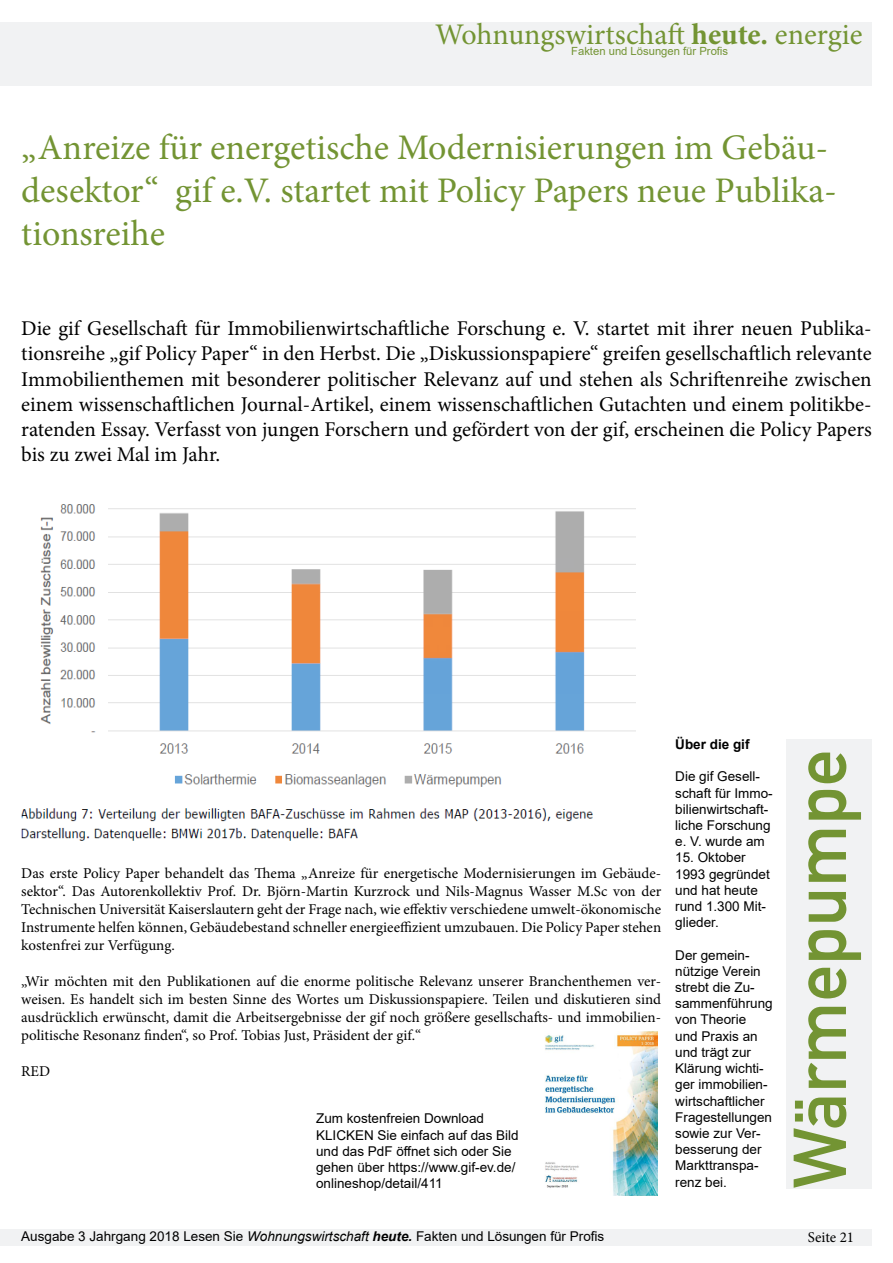
<style>
.page{position:relative;width:893px;height:1263px;background:#fff}
.page>*{position:absolute;margin:0;border:0;box-sizing:border-box;transform-origin:0 0}
.t1{font:73.5px "DIN Mittelschrift Std";color:#739433}
.t2{font:36px/43.2px "Minion Pro";color:#739433}
.t3{font:30px "Minion Pro";color:#739433}
.t4{font:21px/25.2px "Minion Pro";color:#000;text-align:justify}
.t5{font:15px/18px "Minion Pro";color:#000;text-align:justify}
.t6{font:13.5px/16.2px "Arial";color:#000}
.t7{font:700 13.5px "Arial";color:#000}
.t8{font:11.25px "Arial";color:#739433}
.s1{font-weight:700}
.s2{font-style:italic}
.s3{font-weight:700;font-style:italic}
</style>
<div class="page">
<div style="left:0;top:1229px;width:872px;height:17px;background:#f1f2f3"></div>
<div style="left:0;top:22px;width:872px;height:64px;background:#f1f2f3"></div>
<img style="left:21px;top:504px;width:615px;height:337px">
<div style="left:787px;top:739px;width:85px;height:449px;background:#f1f2f3"></div>
<img style="left:545px;top:1031px;width:113px;height:165px">
<p class="t3" style="left:435px;top:14px;width:429px">Wohnungswirtschaft <span class="s1">heute.</span> energie</p>
<p class="t8" style="left:571px;top:43px;width:158px">Fakten und Lösungen für Profis</p>
<p class="t2" style="left:21px;top:126px;width:817px">„Anreize für energetische Modernisierungen im Gebäu&shy;desektor“ gif e.V. startet mit Policy Papers neue Publika&shy;tionsreihe</p>
<p class="t4" style="left:21px;top:316px;width:852px">Die gif Gesellschaft für Immobilienwirtschaftliche Forschung e. V. startet mit ihrer neuen Publika&shy;tionsreihe „gif Policy Paper“ in den Herbst. Die „Diskussionspapiere“ greifen gesellschaftlich relevante Immobilienthemen mit besonderer politischer Relevanz auf und stehen als Schriftenreihe zwischen einem wissenschaftlichen Journal-Artikel, einem wissenschaftlichen Gutachten und einem politikbe&shy;ratenden Essay. Verfasst von jungen Forschern und gefördert von der gif, erscheinen die Policy Papers bis zu zwei Mal im Jahr.</p>
<p class="t5" style="left:21px;top:865px;width:641px">Das erste Policy Paper behandelt das Thema „Anreize für energetische Modernisierungen im Gebäude&shy;sektor“. Das Autorenkollektiv Prof. Dr. Björn-Martin Kurzrock und Nils-Magnus Wasser M.Sc von der Technischen Universität Kaiserslautern geht der Frage nach, wie effektiv verschiedene umwelt-ökonomische Instrumente helfen können, Gebäudebestand schneller energieeffizient umzubauen. Die Policy Paper stehen kostenfrei zur Verfügung.</p>
<p class="t5" style="left:21px;top:973px;width:641px">„Wir möchten mit den Publikationen auf die enorme politische Relevanz unserer Branchenthemen ver&shy;weisen. Es handelt sich im besten Sinne des Wortes um Diskussionspapiere. Teilen und diskutieren sind ausdrücklich erwünscht, damit die Arbeitsergebnisse der gif noch größere gesellschafts- und immobilien&shy;politische Resonanz finden“, so Prof. Tobias Just, Präsident der gif.“</p>
<p class="t5" style="left:21px;top:1063px;width:30px">RED</p>
<p class="t6" style="left:316px;top:1110px;width:204px">Zum kostenfreien Download<br>KLICKEN Sie einfach auf das Bild und das PdF öffnet sich oder Sie gehen über https://www.gif-ev.de/ onlineshop/detail/411</p>
<p class="t7" style="left:675px;top:735px;width:76px">Über die gif</p>
<p class="t6" style="left:675px;top:768px;width:99px">Die gif Gesell&shy;schaft für Immo&shy;bilienwirtschaft&shy;liche Forschung e. V. wurde am</p>
<p class="t6" style="left:675px;top:849px;width:96px">15. Oktober<br>1993 gegründet und hat heute rund 1.300 Mit&shy;glieder.</p>
<p class="t6" style="left:675px;top:947px;width:99px">Der gemein&shy;nützige Verein strebt die Zu&shy;sammenführung von Theorie<br>und Praxis an und trägt zur<br>Klärung wichti&shy;ger immobilien&shy;wirtschaftlicher<br>Fragestellungen sowie zur Ver&shy;besserung der<br>Markttranspa&shy;renz bei.</p>
<p class="t1" style="left:777px;top:1188px;width:440px;rotate:-90deg">Wärmepumpe</p>
<p class="t6" style="left:21px;top:1227px;width:585px">Ausgabe 3 Jahrgang 2018 Lesen Sie <span class="s2">Wohnungswirtschaft</span> <span class="s3">heute.</span> Fakten und Lösungen für Profis</p>
<p class="t5" style="left:808px;top:1229px;width:48px">Seite 21</p>
</div>
